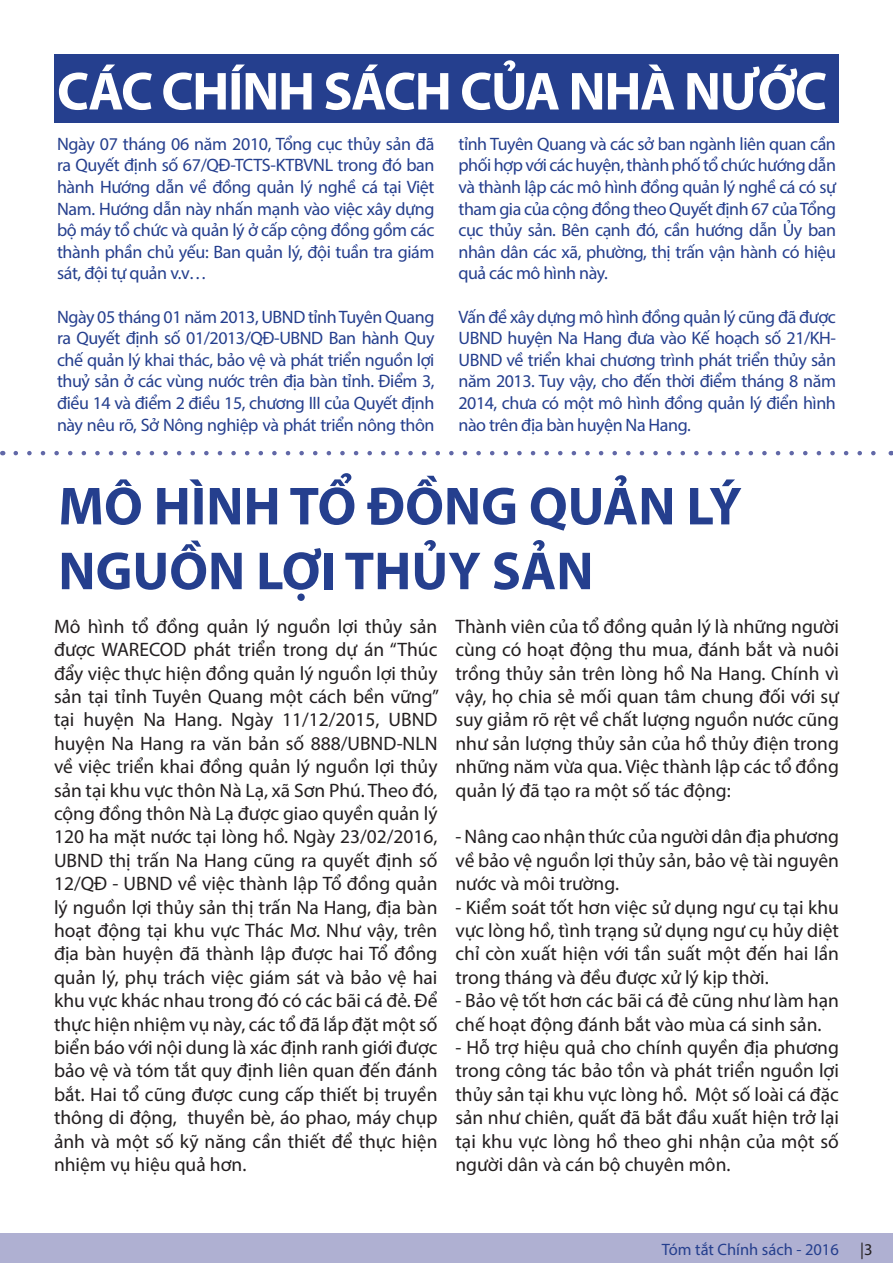
<style>
.page{position:relative;width:893px;height:1263px;background:#fff}
.page>*{position:absolute;margin:0;border:0;box-sizing:border-box;transform-origin:0 0}
.t1{font:700 54px/64.8px "Myriad Pro";color:#253f8e}
.t2{font:700 54px "Myriad Pro";letter-spacing:-.025em;color:#fff}
.t3{font:19.5px/23.4px "Myriad Pro";color:#231f20;text-align:justify}
.t4{font:18px/21.6px "Myriad Pro";letter-spacing:-.025em;color:#253f8e;text-align:justify}
.t5{font:16.5px "Myriad Pro";color:#253f8e}
.t6{font:16.5px "Myriad Pro";color:#231f20}
</style>
<div class="page">
<div style="left:0;top:1233px;width:893px;height:30px;background:#afb0d2"></div>
<div style="left:54px;top:54px;width:785px;height:69px;background:#253f8e"></div>
<svg style="left:16px;top:451px;width:860px;height:4px"></svg>
<p class="t2" style="left:57px;top:56px;width:772px">CÁC CHÍNH SÁCH CỦA NHÀ NƯỚC</p>
<p class="t4" style="left:57px;top:133px;width:379px">Ngày 07 tháng 06 năm 2010, Tổng cục thủy sản đã ra Quyết định số 67/QĐ-TCTS-KTBVNL trong đó ban hành Hướng dẫn về đồng quản lý nghề cá tại Việt Nam. Hướng dẫn này nhấn mạnh vào việc xây dựng bộ máy tổ chức và quản lý ở cấp cộng đồng gồm các thành phần chủ yếu: Ban quản lý, đội tuần tra giám sát, đội tự quản v.v…</p>
<p class="t4" style="left:57px;top:305px;width:379px">Ngày 05 tháng 01 năm 2013, UBND tỉnhTuyên Quang ra Quyết định số 01/2013/QĐ-UBND Ban hành Quy chế quản lý khai thác, bảo vệ và phát triển nguồn lợi thuỷ sản ở các vùng nước trên địa bàn tỉnh. Điểm 3, điều 14 và điểm 2 điều 15, chương III của Quyết định này nêu rõ, Sở Nông nghiệp và phát triển nông thôn</p>
<p class="t4" style="left:458px;top:133px;width:379px">tỉnh Tuyên Quang và các sở ban ngành liên quan cần phốihợpvới cáchuyện,thànhphốtổchứchướngdẫn và thành lập các mô hình đồng quản lý nghề cá có sự tham gia của cộng đồng theo Quyết định 67 củaTổng cục thủy sản. Bên cạnh đó, cần hướng dẫn Ủy ban nhân dân các xã, phường, thị trấn vận hành có hiệu quả các mô hình này.</p>
<p class="t4" style="left:458px;top:305px;width:379px">Vấn đề xây dựng mô hình đồng quản lý cũng đã được UBND huyện Na Hang đưa vào Kế hoạch số 21/KH-UBND về triển khai chương trình phát triển thủy sản năm 2013. Tuy vậy, cho đến thời điểm tháng 8 năm 2014, chưa có một mô hình đồng quản lý điển hình nào trên địa bàn huyện Na Hang.</p>
<p class="t1" style="left:58px;top:472px;width:685px">MÔ HÌNH TỔ ĐỒNG QUẢN LÝ<br>NGUỒN LỢI THỦY SẢN</p>
<p class="t3" style="left:54px;top:614px;width:387px">Mô hình tổ đồng quản lý nguồn lợi thủy sản được WARECOD phát triển trong dự án “Thúc đẩy việc thực hiện đồng quản lý nguồn lợi thủy sản tại tỉnh Tuyên Quang một cách bền vững” tại huyện Na Hang. Ngày 11/12/2015, UBND huyện Na Hang ra văn bản số 888/UBND-NLN về việc triển khai đồng quản lý nguồn lợi thủy sản tại khu vực thôn Nà Lạ, xã Sơn Phú. Theo đó, cộng đồng thôn Nà Lạ được giao quyền quản lý 120 ha mặt nước tại lòng hồ. Ngày 23/02/2016, UBND thị trấn Na Hang cũng ra quyết định số 12/QĐ - UBND về việc thành lập Tổ đồng quản lý nguồn lợi thủy sản thị trấn Na Hang, địa bàn hoạt động tại khu vực Thác Mơ. Như vậy, trên địa bàn huyện đã thành lập được hai Tổ đồng quản lý, phụ trách việc giám sát và bảo vệ hai khu vực khác nhau trong đó có các bãi cá đẻ. Để thực hiện nhiệm vụ này, các tổ đã lắp đặt một số biển báo với nội dung là xác định ranh giới được bảo vệ và tóm tắt quy định liên quan đến đánh bắt. Hai tổ cũng được cung cấp thiết bị truyền thông di động, thuyền bè, áo phao, máy chụp ảnh và một số kỹ năng cần thiết để thực hiện nhiệm vụ hiệu quả hơn.</p>
<p class="t3" style="left:455px;top:614px;width:385px">Thành viên của tổ đồng quản lý là những người cùng có hoạt động thu mua, đánh bắt và nuôi trồng thủy sản trên lòng hồ Na Hang. Chính vì vậy, họ chia sẻ mối quan tâm chung đối với sự suy giảm rõ rệt về chất lượng nguồn nước cũng như sản lượng thủy sản của hồ thủy điện trong những năm vừa qua. Việc thành lập các tổ đồng quản lý đã tạo ra một số tác động:</p>
<p class="t3" style="left:455px;top:825px;width:385px">- Nâng cao nhận thức của người dân địa phương về bảo vệ nguồn lợi thủy sản, bảo vệ tài nguyên nước và môi trường.</p>
<p class="t3" style="left:455px;top:895px;width:385px">- Kiểm soát tốt hơn việc sử dụng ngư cụ tại khu vực lòng hồ, tình trạng sử dụng ngư cụ hủy diệt chỉ còn xuất hiện với tần suất một đến hai lần trong tháng và đều được xử lý kịp thời.</p>
<p class="t3" style="left:455px;top:989px;width:385px">- Bảo vệ tốt hơn các bãi cá đẻ cũng như làm hạn chế hoạt động đánh bắt vào mùa cá sinh sản.</p>
<p class="t3" style="left:455px;top:1035px;width:385px">- Hỗ trợ hiệu quả cho chính quyền địa phương trong công tác bảo tồn và phát triển nguồn lợi thủy sản tại khu vực lòng hồ. Một số loài cá đặc sản như chiên, quất đã bắt đầu xuất hiện trở lại tại khu vực lòng hồ theo ghi nhận của một số người dân và cán bộ chuyên môn.</p>
<p class="t5" style="left:662px;top:1239px;width:179px">Tóm tắt Chính sách - 2016</p>
<p class="t6" style="left:860px;top:1239px;width:14px">|3</p>
</div>
